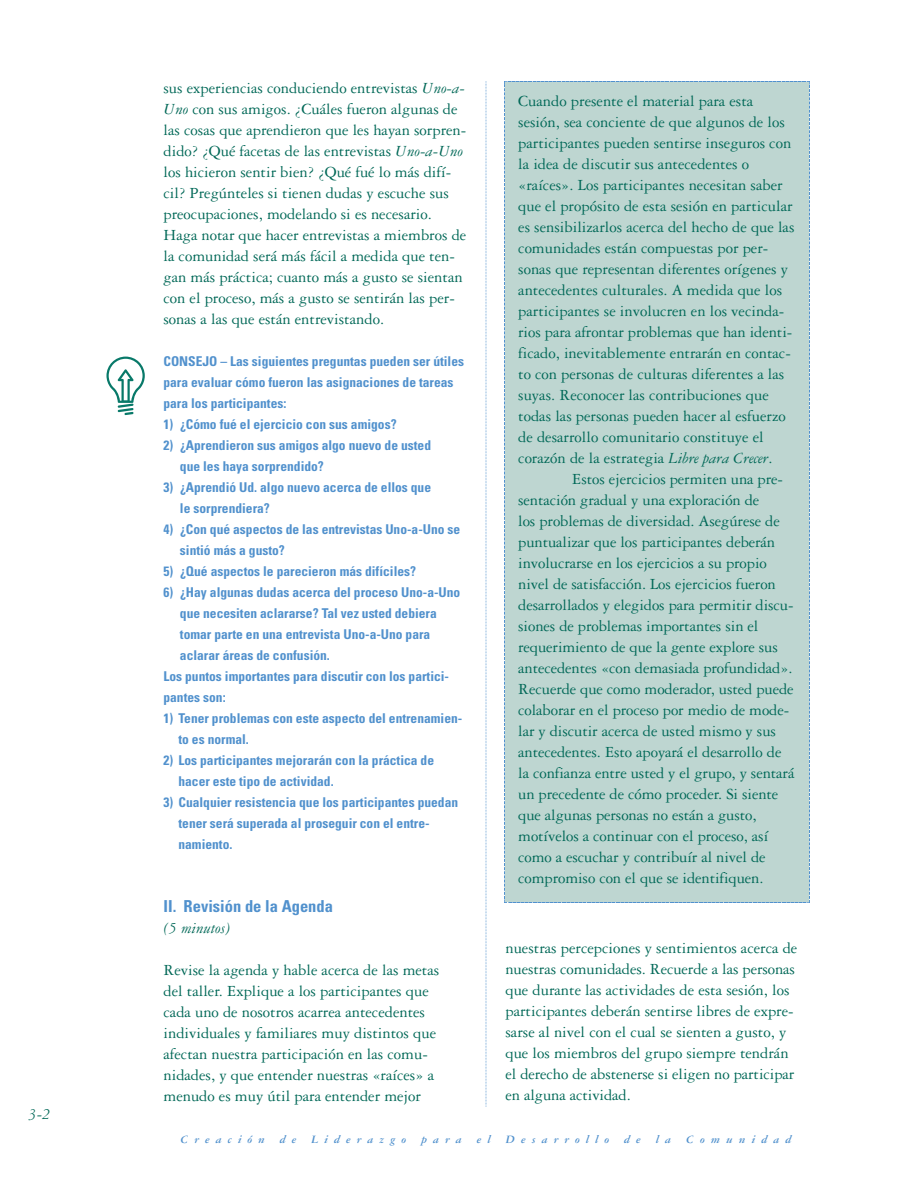
<style>
.page{position:relative;width:918px;height:1188px;background:#fff}
.page>*{position:absolute;margin:0;border:0;box-sizing:border-box;transform-origin:0 0}
.t1{font:16.5px/21px "Garamond Three";color:#006857}
.t2{font:700 condensed 16.5px "Univers";color:#5191cd}
.t3{font:italic 16.5px "Garamond Three";color:#006857}
.t4{font:700 condensed 13.5px/21px "Univers";color:#5191cd}
.t5{font:italic 700 12px "Garamond Three";letter-spacing:.5em;color:#5191cd}
.s1{font-style:italic}
</style>
<div class="page">
<svg style="left:486px;top:81px;width:1px;height:1026px"></svg>
<svg style="left:106px;top:357px;width:39px;height:58px"></svg>
<div style="left:504px;top:81px;width:306px;height:822px;background:#bed6d1"></div>
<svg style="left:504px;top:81px;width:306px;height:4px"></svg>
<img style="left:809px;top:85px;width:1px;height:814px">
<svg style="left:504px;top:899px;width:306px;height:4px"></svg>
<img style="left:504px;top:84px;width:1px;height:815px">
<p class="t3" style="left:28px;top:1108px;width:23px">3-2</p>
<p class="t1" style="left:163px;top:79px;width:304px">sus experiencias conduciendo entrevistas <span class="s1">Uno-a-Uno</span> con sus amigos. ¿Cuáles fueron algunas de las cosas que aprendieron que les hayan sorpren&shy;dido? ¿Qué facetas de las entrevistas <span class="s1">Uno-a-Uno </span>los hicieron sentir bien? ¿Qué fué lo más difí&shy;cil? Pregúnteles si tienen dudas y escuche sus preocupaciones, modelando si es necesario.<br>Haga notar que hacer entrevistas a miembros de la comunidad será más fácil a medida que ten&shy;gan más práctica; cuanto más a gusto se sientan con el proceso, más a gusto se sentirán las per&shy;sonas a las que están entrevistando.</p>
<p class="t4" style="left:164px;top:352px;width:302px">CONSEJO – Las siguientes preguntas pueden ser útiles para evaluar cómo fueron las asignaciones de tareas para los participantes:</p>
<p class="t4" style="left:164px;top:415px;width:235px">1) ¿Cómo fué el ejercicio con sus amigos?</p>
<p class="t4" style="left:180px;top:436px;width:253px;text-indent:-16px">2) ¿Aprendieron sus amigos algo nuevo de usted que les haya sorprendido?</p>
<p class="t4" style="left:180px;top:478px;width:253px;text-indent:-16px">3) ¿Aprendió Ud. algo nuevo acerca de ellos que le sorprendiera?</p>
<p class="t4" style="left:180px;top:520px;width:282px;text-indent:-16px">4) ¿Con qué aspectos de las entrevistas Uno-a-Uno se sintió más a gusto?</p>
<p class="t4" style="left:164px;top:562px;width:254px">5) ¿Qué aspectos le parecieron más difíciles?</p>
<p class="t4" style="left:164px;top:583px;width:298px">6) ¿Hay algunas dudas acerca del proceso Uno-a-Uno</p>
<p class="t4" style="left:180px;top:604px;width:258px">que necesiten aclararse? Tal vez usted debiera</p>
<p class="t4" style="left:180px;top:625px;width:252px">tomar parte en una entrevista Uno-a-Uno para</p>
<p class="t4" style="left:180px;top:646px;width:151px">aclarar áreas de confusión.</p>
<p class="t4" style="left:164px;top:667px;width:287px">Los puntos importantes para discutir con los partici-</p>
<p class="t4" style="left:164px;top:688px;width:64px">pantes son:</p>
<p class="t4" style="left:178px;top:709px;width:285px;text-indent:-15px">1) Tener problemas con este aspecto del entrenamien&shy;to es normal.</p>
<p class="t4" style="left:178px;top:751px;width:257px;text-indent:-15px">2) Los participantes mejorarán con la práctica de hacer este tipo de actividad.</p>
<p class="t4" style="left:178px;top:793px;width:281px;text-indent:-15px">3) Cualquier resistencia que los participantes puedan tener será superada al proseguir con el entre&shy;namiento.</p>
<p class="t1" style="left:518px;top:92px;width:278px">Cuando presente el material para esta sesión, sea conciente de que algunos de los participantes pueden sentirse inseguros con la idea de discutir sus antecedentes o «raíces». Los participantes necesitan saber que el propósito de esta sesión en particular es sensibilizarlos acerca del hecho de que las comunidades están compuestas por per&shy;sonas que representan diferentes orígenes y antecedentes culturales. A medida que los participantes se involucren en los vecinda&shy;rios para afrontar problemas que han identi&shy;ficado, inevitablemente entrarán en contac&shy;to con personas de culturas diferentes a las suyas. Reconocer las contribuciones que todas las personas pueden hacer al esfuerzo de desarrollo comunitario constituye el corazón de la estrategia <span class="s1">Libre para Crecer</span>.</p>
<p class="t1" style="left:518px;top:470px;width:278px;text-indent:54px">Estos ejercicios permiten una pre&shy;sentación gradual y una exploración de<br>los problemas de diversidad. Asegúrese de puntualizar que los participantes deberán involucrarse en los ejercicios a su propio nivel de satisfacción. Los ejercicios fueron desarrollados y elegidos para permitir discu&shy;siones de problemas importantes sin el requerimiento de que la gente explore sus antecedentes «con demasiada profundidad».<br>Recuerde que como moderador, usted puede colaborar en el proceso por medio de mode&shy;lar y discutir acerca de usted mismo y sus antecedentes. Esto apoyará el desarrollo de la confianza entre usted y el grupo, y sentará un precedente de cómo proceder. Si siente que algunas personas no están a gusto, motívelos a continuar con el proceso, así como a escuchar y contribuír al nivel de compromiso con el que se identifiquen.</p>
<p class="t2" style="left:164px;top:900px;width:171px">II. Revisión de la Agenda</p>
<p class="t3" style="left:164px;top:922px;width:69px">(5 minutos)</p>
<p class="t1" style="left:164px;top:961px;width:277px">Revise la agenda y hable acerca de las metas del taller. Explique a los participantes que cada uno de nosotros acarrea antecedentes individuales y familiares muy distintos que afectan nuestra participación en las comu&shy;nidades, y que entender nuestras «raíces» a menudo es muy útil para entender mejor</p>
<p class="t1" style="left:506px;top:939px;width:293px">nuestras percepciones y sentimientos acerca de nuestras comunidades. Recuerde a las personas que durante las actividades de esta sesión, los participantes deberán sentirse libres de expre&shy;sarse al nivel con el cual se sienten a gusto, y que los miembros del grupo siempre tendrán el derecho de abstenerse si eligen no participar en alguna actividad.</p>
<p class="t5" style="left:180px;top:1135px;width:613px">Creación de Liderazgo para el Desarrollo de la Comunidad</p>
</div>
